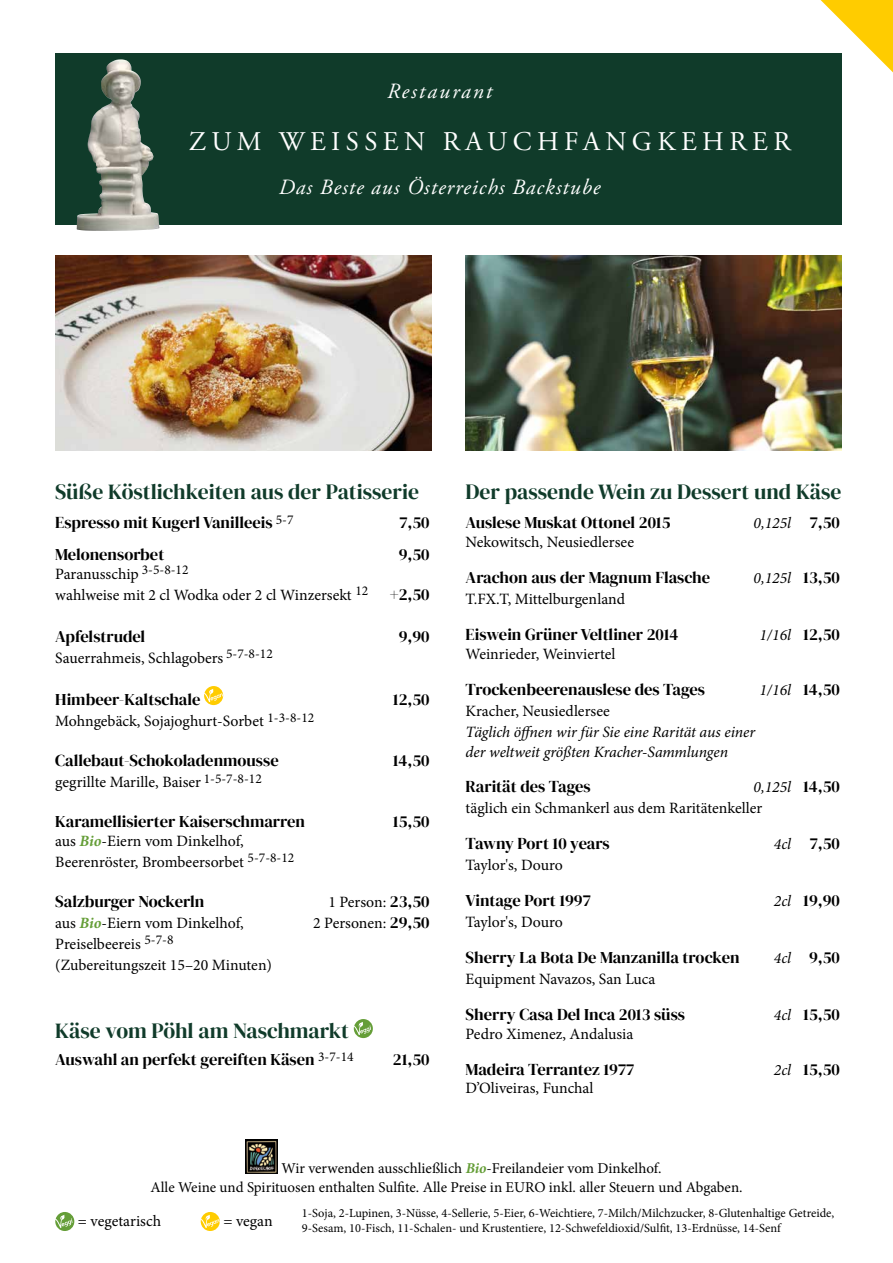
<style>
.page{position:relative;width:893px;height:1263px;background:#fff}
.page>*{position:absolute;margin:0;border:0;box-sizing:border-box;transform-origin:0 0}
.t1{font:27px "Adobe Garamond Pro";letter-spacing:.2em;color:#fff}
.t2{font:italic 21.75px "Adobe Garamond Pro";letter-spacing:.05em;color:#fff}
.t3{font:italic 21.75px "Adobe Garamond Pro";letter-spacing:.1em;color:#fff}
.t4{font:21.6px "DM Serif Display";color:#103b2a}
.t5{font:16.5px "DM Serif Display";color:#000}
.t6{font:15.75px/21px "Minion Pro";color:#000}
.t7{font:italic 15.75px/19.5px "Minion Pro";letter-spacing:-.005em;color:#000}
.t8{font:15px/18.8px "Minion Pro";color:#000}
.t9{font:12.3px/15px "Minion Pro";color:#000}
.s1{font-weight:700;font-style:italic;color:#659e38}
.s2{font-family:"DM Serif Display";font-size:16.5px}
.s3{font-family:"DM Serif Display";font-style:normal;font-size:16.5px}
.s4{font-style:italic}
.s5{font-family:"Minion Pro";font-style:italic;font-size:15.75px}
</style>
<div class="page">
<div style="left:55px;top:53px;width:787px;height:171px;background:#103b2a"></div>
<img style="left:88px;top:59px;width:31px;height:140px">
<img style="left:55px;top:255px;width:377px;height:196px">
<img style="left:466px;top:255px;width:376px;height:196px">
<svg style="left:204px;top:686px;width:19px;height:19px"></svg>
<svg style="left:354px;top:1019px;width:19px;height:19px"></svg>
<img style="left:246px;top:1140px;width:32px;height:34px">
<svg style="left:821px;top:0;width:72px;height:72px"></svg>
<svg style="left:55px;top:1212px;width:19px;height:19px"></svg>
<svg style="left:201px;top:1212px;width:19px;height:19px"></svg>
<h2 class="t3" style="left:387px;top:78px;width:107px">Restaurant</h2>
<h1 class="t1" style="left:189px;top:125px;width:604px">ZUM WEISSEN RAUCHFANGKEHRER</h1>
<h2 class="t2" style="left:279px;top:174px;width:323px">Das Beste aus Österreichs Backstube</h2>
<h3 class="t4" style="left:55px;top:479px;width:365px">Süße Köstlichkeiten aus der Patisserie</h3>
<p class="t5" style="left:55px;top:513px;width:240px">Espresso mit Kugerl Vanilleeis <sup>5-7</sup></p>
<p class="t5" style="left:399px;top:513px;width:32px">7,50</p>
<p class="t5" style="left:55px;top:545px;width:110px">Melonensorbet</p>
<p class="t5" style="left:399px;top:545px;width:32px">9,50</p>
<p class="t6" style="left:55px;top:563px;width:314px">Paranusschip <sup>3-5-8-12<br></sup>wahlweise mit 2 cl Wodka oder 2 cl Winzersekt <sup>12</sup></p>
<p class="t5" style="left:390px;top:584px;width:41px">+2,50</p>
<p class="t5" style="left:55px;top:627px;width:92px">Apfelstrudel</p>
<p class="t5" style="left:399px;top:627px;width:32px">9,90</p>
<p class="t6" style="left:55px;top:647px;width:219px">Sauerrahmeis, Schlagobers <sup>5-7-8-12</sup></p>
<p class="t5" style="left:55px;top:690px;width:147px">Himbeer-Kaltschale</p>
<p class="t5" style="left:393px;top:690px;width:38px">12,50</p>
<p class="t6" style="left:55px;top:711px;width:261px">Mohngebäck, Sojajoghurt-Sorbet <sup>1-3-8-12</sup></p>
<p class="t5" style="left:55px;top:751px;width:225px">Callebaut-Schokoladenmousse</p>
<p class="t5" style="left:393px;top:751px;width:38px">14,50</p>
<p class="t6" style="left:55px;top:772px;width:208px">gegrillte Marille, Baiser <sup>1-5-7-8-12</sup></p>
<p class="t5" style="left:55px;top:812px;width:251px">Karamellisierter Kaiserschmarren</p>
<p class="t5" style="left:393px;top:812px;width:38px">15,50</p>
<p class="t6" style="left:55px;top:830px;width:241px">aus <span class="s1">Bio</span>-Eiern vom Dinkelhof,<br>Beerenröster, Brombeersorbet <sup>5-7-8-12</sup></p>
<p class="t5" style="left:55px;top:892px;width:151px">Salzburger Nockerln</p>
<p class="t6" style="left:328px;top:891px;width:103px">1 Person: <span class="s2">23,50</span></p>
<p class="t6" style="left:55px;top:912px;width:190px">aus <span class="s1">Bio</span>-Eiern vom Dinkelhof,</p>
<p class="t6" style="left:313px;top:912px;width:118px">2 Personen: <span class="s2">29,50</span></p>
<p class="t6" style="left:55px;top:933px;width:218px">Preiselbeereis <sup>5-7-8 </sup>(Zubereitungszeit 15–20 Minuten)</p>
<h3 class="t4" style="left:55px;top:1018px;width:295px">Käse vom Pöhl am Naschmarkt</h3>
<p class="t5" style="left:55px;top:1050px;width:300px">Auswahl an perfekt gereiften Käsen <sup>3-7-14</sup></p>
<p class="t5" style="left:393px;top:1050px;width:38px">21,50</p>
<h3 class="t4" style="left:466px;top:479px;width:377px">Der passende Wein zu Dessert und Käse</h3>
<p class="t5" style="left:466px;top:513px;width:206px">Auslese Muskat Ottonel 2015</p>
<p class="t7" style="left:753px;top:514px;width:88px">0,125l <span class="s3">7,50</span></p>
<p class="t6" style="left:466px;top:531px;width:170px">Nekowitsch, Neusiedlersee</p>
<p class="t5" style="left:466px;top:568px;width:246px">Arachon aus der Magnum Flasche</p>
<p class="t7" style="left:753px;top:569px;width:88px">0,125l <span class="s3">13,50</span></p>
<p class="t6" style="left:466px;top:588px;width:161px">T.FX.T, Mittelburgenland</p>
<p class="t5" style="left:466px;top:625px;width:214px">Eiswein Grüner Veltliner 2014</p>
<p class="t7" style="left:760px;top:625px;width:82px">1/16l <span class="s3">12,50</span></p>
<p class="t6" style="left:466px;top:644px;width:151px">Weinrieder, Weinviertel</p>
<p class="t5" style="left:466px;top:680px;width:241px">Trockenbeerenauslese des Tages</p>
<p class="t7" style="left:760px;top:681px;width:82px">1/16l <span class="s3">14,50</span></p>
<p class="t6" style="left:466px;top:701px;width:146px">Kracher, Neusiedlersee</p>
<p class="t7" style="left:466px;top:723px;width:291px">Täglich öffnen wir für Sie eine Rarität aus einer der weltweit größten Kracher-Sammlungen</p>
<p class="t5" style="left:466px;top:777px;width:127px">Rarität des Tages</p>
<p class="t6" style="left:466px;top:777px;width:376px;text-indent:288px"><span class="s4">0,125l</span> <span class="s2">14,50 </span>täglich ein Schmankerl aus dem Raritätenkeller</p>
<p class="t5" style="left:466px;top:834px;width:146px">Tawny Port 10 years</p>
<p class="t5" style="left:774px;top:834px;width:67px"><span class="s5">4cl</span> 7,50</p>
<p class="t6" style="left:466px;top:855px;width:99px">Taylor's, Douro</p>
<p class="t5" style="left:466px;top:891px;width:127px">Vintage Port 1997</p>
<p class="t5" style="left:774px;top:891px;width:67px"><span class="s5">2cl</span> 19,90</p>
<p class="t6" style="left:466px;top:912px;width:99px">Taylor's, Douro</p>
<p class="t5" style="left:466px;top:948px;width:275px">Sherry La Bota De Manzanilla trocken</p>
<p class="t5" style="left:774px;top:948px;width:67px"><span class="s5">4cl</span> 9,50</p>
<p class="t6" style="left:466px;top:969px;width:191px">Equipment Navazos, San Luca</p>
<p class="t5" style="left:466px;top:1005px;width:221px">Sherry Casa Del Inca 2013 süss</p>
<p class="t5" style="left:774px;top:1005px;width:67px"><span class="s5">4cl</span> 15,50</p>
<p class="t6" style="left:466px;top:1023px;width:169px">Pedro Ximenez, Andalusia</p>
<p class="t5" style="left:466px;top:1059px;width:170px">Madeira Terrantez 1977</p>
<p class="t5" style="left:774px;top:1059px;width:67px"><span class="s5">2cl</span> 15,50</p>
<p class="t6" style="left:466px;top:1078px;width:129px">D’Oliveiras, Funchal</p>
<p class="t8" style="left:150px;top:1159px;width:594px;text-indent:131px">Wir verwenden ausschließlich <span class="s1">Bio</span>-Freilandeier vom Dinkelhof.<br>Alle Weine und Spirituosen enthalten Sulfite. Alle Preise in EURO inkl. aller Steuern und Abgaben.</p>
<p class="t6" style="left:78px;top:1210px;width:85px">= vegetarisch</p>
<p class="t6" style="left:223px;top:1210px;width:51px">= vegan</p>
<p class="t9" style="left:302px;top:1205px;width:534px">1-Soja, 2-Lupinen, 3-Nüsse, 4-Sellerie, 5-Eier, 6-Weichtiere, 7-Milch/Milchzucker, 8-Glutenhaltige Getreide,<br>9-Sesam, 10-Fisch, 11-Schalen- und Krustentiere, 12-Schwefeldioxid/Sulfit, 13-Erdnüsse, 14-Senf</p>
</div>
